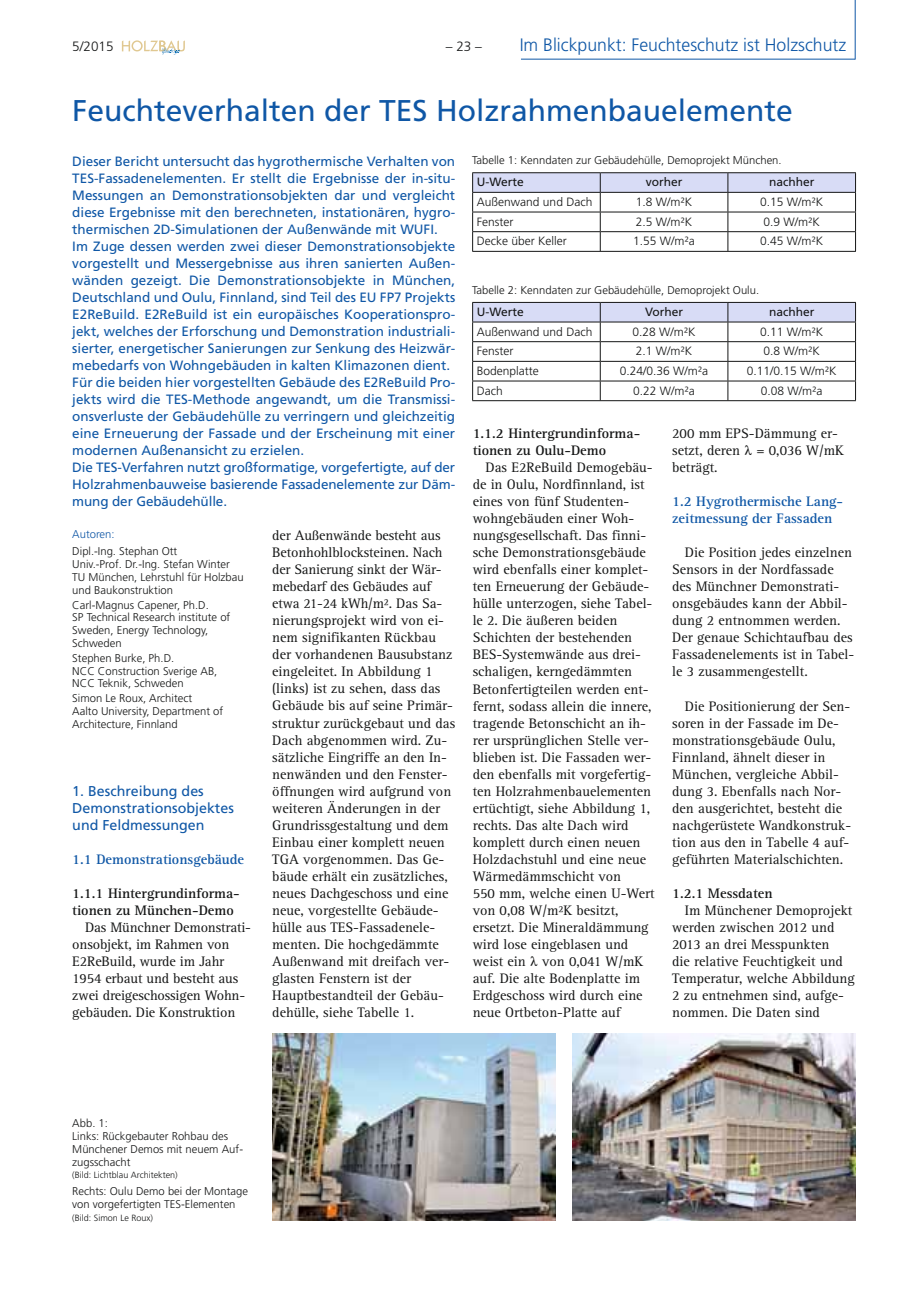
<style>
.page{position:relative;width:919px;height:1289px;background:#fff}
.page>*{position:absolute;margin:0;border:0;box-sizing:border-box;transform-origin:0 0}
.t1{font:30px "Frutiger";color:#0f57a6}
.t2{font:300 18px "Frutiger";color:#0f57a6}
.t3{font:14.25px/17px "Rotis Serif";color:#151616}
.t4{font:700 14.25px/17px "Rotis Serif";color:#151616}
.t5{font:700 14.25px/17px "Rotis Serif";color:#0f57a6}
.t6{font:14.25px/17px "Frutiger";color:#0f57a6}
.t7{font:13.5px/17px "Frutiger";color:#0f57a6}
.t8{font:300 13.5px "Frutiger";color:#151616}
.t9{font:300 12px "Frutiger";color:#151616}
.t10{font:12px "Frutiger";color:#151616}
.t11{font:300 11.25px/12.8px "Frutiger";color:#151616}
.t12{font:300 11.25px "Frutiger";color:#0f57a6}
.t13{font:300 9px "Frutiger";color:#151616}
.s1{font-family:"Greek"}
</style>
<div class="page">
<svg style="left:122px;top:40px;width:63px;height:15px"></svg>
<hr style="left:854px;top:0;width:1px;height:60px;background:#0f57a6">
<hr style="left:521px;top:59px;width:334px;height:1px;background:#0f57a6">
<img style="left:272px;top:1033px;width:283px;height:187px">
<img style="left:572px;top:1033px;width:283px;height:187px">
<hr style="left:472px;top:172px;width:128px;height:1px;background:#151616">
<hr style="left:600px;top:172px;width:127px;height:1px;background:#151616">
<hr style="left:727px;top:172px;width:128px;height:1px;background:#151616">
<svg style="left:472px;top:173px;width:384px;height:78px"></svg>
<hr style="left:472px;top:251px;width:383px;height:1px;background:#151616">
<hr style="left:472px;top:400px;width:383px;height:1px;background:#151616">
<svg style="left:472px;top:302px;width:384px;height:98px"></svg>
<hr style="left:472px;top:321px;width:383px;height:1px;background:#151616">
<p class="t8" style="left:72px;top:41px;width:43px">5/2015</p>
<p class="t8" style="left:446px;top:41px;width:38px">– 23 –</p>
<p class="t2" style="left:519px;top:38px;width:328px">Im Blickpunkt: Feuchteschutz ist Holzschutz</p>
<h1 class="t1" style="left:72px;top:99px;width:722px">Feuchteverhalten der TES Holzrahmenbauelemente</h1>
<p class="t7" style="left:72px;top:154px;width:384px">Dieser Bericht untersucht das hygrothermische Verhalten von TES-Fassadenelementen. Er stellt die Ergebnisse der in-situ-Messungen an Demonstrationsobjekten dar und vergleicht diese Ergebnisse mit den berechneten, instationären, hygro&shy;thermischen 2D-Simulationen der Außenwände mit WUFI.<br>Im Zuge dessen werden zwei dieser Demonstrationsobjekte vorgestellt und Messergebnisse aus ihren sanierten Außen&shy;wänden gezeigt. Die Demonstrationsobjekte in München, Deutschland und Oulu, Finnland, sind Teil des EU FP7 Projekts E2ReBuild. E2ReBuild ist ein europäisches Kooperationspro&shy;jekt, welches der Erforschung und Demonstration industriali&shy;sierter, energetischer Sanierungen zur Senkung des Heizwär&shy;mebedarfs von Wohngebäuden in kalten Klimazonen dient.<br>Für die beiden hier vorgestellten Gebäude des E2ReBuild Pro&shy;jekts wird die TES-Methode angewandt, um die Transmissi&shy;onsverluste der Gebäudehülle zu verringern und gleichzeitig eine Erneuerung der Fassade und der Erscheinung mit einer modernen Außenansicht zu erzielen.<br>Die TES-Verfahren nutzt großformatige, vorgefertigte, auf der Holzrahmenbauweise basierende Fassadenelemente zur Däm&shy;mung der Gebäudehülle.</p>
<p class="t12" style="left:72px;top:530px;width:44px">Autoren:</p>
<p class="t11" style="left:72px;top:546px;width:173px">Dipl.-Ing. Stephan Ott<br>Univ.-Prof. Dr.-Ing. Stefan Winter<br>TU München, Lehrstuhl für Holzbau und Baukonstruktion</p>
<p class="t11" style="left:72px;top:599px;width:159px">Carl-Magnus Capener, Ph.D.<br>SP Technical Research institute of<br>Sweden, Energy Technology,<br>Schweden</p>
<p class="t11" style="left:72px;top:652px;width:147px">Stephen Burke, Ph.D.<br>NCC Construction Sverige AB,<br>NCC Teknik, Schweden</p>
<p class="t11" style="left:72px;top:692px;width:152px">Simon Le Roux, Architect<br>Aalto University, Department of<br>Architecture, Finnland</p>
<p class="t11" style="left:472px;top:155px;width:311px">Tabelle 1: Kenndaten zur Gebäudehülle, Demoprojekt München.</p>
<p class="t10" style="left:477px;top:177px;width:48px">U-Werte</p>
<p class="t10" style="left:645px;top:177px;width:38px">vorher</p>
<p class="t10" style="left:769px;top:177px;width:47px">nachher</p>
<p class="t9" style="left:477px;top:197px;width:117px">Außenwand und Dach</p>
<p class="t9" style="left:636px;top:197px;width:58px">1.8 W/m²K</p>
<p class="t9" style="left:760px;top:197px;width:65px">0.15 W/m²K</p>
<p class="t9" style="left:477px;top:217px;width:38px">Fenster</p>
<p class="t9" style="left:636px;top:217px;width:58px">2.5 W/m²K</p>
<p class="t9" style="left:763px;top:217px;width:58px">0.9 W/m²K</p>
<p class="t9" style="left:477px;top:236px;width:91px">Decke über Keller</p>
<p class="t9" style="left:633px;top:236px;width:63px">1.55 W/m²a</p>
<p class="t9" style="left:760px;top:236px;width:65px">0.45 W/m²K</p>
<p class="t11" style="left:472px;top:284px;width:288px">Tabelle 2: Kenndaten zur Gebäudehülle, Demoprojekt Oulu.</p>
<p class="t10" style="left:477px;top:307px;width:48px">U-Werte</p>
<p class="t10" style="left:645px;top:307px;width:40px">Vorher</p>
<p class="t10" style="left:769px;top:307px;width:47px">nachher</p>
<p class="t9" style="left:477px;top:327px;width:117px">Außenwand und Dach</p>
<p class="t9" style="left:632px;top:327px;width:65px">0.28 W/m²K</p>
<p class="t9" style="left:760px;top:327px;width:65px">0.11 W/m²K</p>
<p class="t9" style="left:477px;top:346px;width:38px">Fenster</p>
<p class="t9" style="left:636px;top:346px;width:58px">2.1 W/m²K</p>
<p class="t9" style="left:763px;top:346px;width:58px">0.8 W/m²K</p>
<p class="t9" style="left:477px;top:366px;width:64px">Bodenplatte</p>
<p class="t9" style="left:620px;top:366px;width:90px">0.24/0.36 W/m²a</p>
<p class="t9" style="left:746px;top:366px;width:91px">0.11/0.15 W/m²K</p>
<p class="t9" style="left:477px;top:385px;width:28px">Dach</p>
<p class="t9" style="left:633px;top:385px;width:63px">0.22 W/m²a</p>
<p class="t9" style="left:760px;top:385px;width:63px">0.08 W/m²a</p>
<p class="t4" style="left:472px;top:426px;width:169px">1.1.2 Hintergrundinforma&shy;tionen zu Oulu-Demo</p>
<p class="t3" style="left:472px;top:460px;width:183px;text-indent:13px">Das E2ReBuild Demogebäu&shy;de in Oulu, Nordfinnland, ist eines von fünf Studenten&shy;wohngebäuden einer Woh&shy;nungsgesellschaft. Das finni&shy;sche Demonstrationsgebäude wird ebenfalls einer komplet&shy;ten Erneuerung der Gebäude&shy;hülle unterzogen, siehe Tabel&shy;le 2. Die äußeren beiden<br>Schichten der bestehenden<br>BES-Systemwände aus drei&shy;schaligen, kerngedämmten<br>Betonfertigteilen werden ent&shy;fernt, sodass allein die innere, tragende Betonschicht an ih&shy;rer ursprünglichen Stelle ver&shy;blieben ist. Die Fassaden wer&shy;den ebenfalls mit vorgefertig&shy;ten Holzrahmenbauelementen ertüchtigt, siehe Abbildung 1, rechts. Das alte Dach wird komplett durch einen neuen<br>Holzdachstuhl und eine neue<br>Wärmedämmschicht von<br>550 mm, welche einen U-Wert von 0,08 W/m²K besitzt, ersetzt. Die Mineraldämmung wird lose eingeblasen und weist ein <span class="s1">l</span> von 0,041 W/mK auf. Die alte Bodenplatte im<br>Erdgeschoss wird durch eine neue Ortbeton-Platte auf</p>
<p class="t3" style="left:672px;top:426px;width:173px">200 mm EPS-Dämmung er&shy;setzt, deren <span class="s1">l</span> = 0,036 W/mK beträgt.</p>
<p class="t5" style="left:672px;top:494px;width:172px">1.2 Hygrothermische Lang&shy;zeitmessung der Fassaden</p>
<p class="t3" style="left:672px;top:545px;width:184px;text-indent:13px">Die Position jedes einzelnen<br>Sensors in der Nordfassade des Münchner Demonstrati&shy;onsgebäudes kann der Abbil&shy;dung 2 entnommen werden.<br>Der genaue Schichtaufbau des<br>Fassadenelements ist in Tabel&shy;le 3 zusammengestellt.</p>
<p class="t3" style="left:672px;top:698px;width:180px;text-indent:13px">Die Positionierung der Sen&shy;soren in der Fassade im De&shy;monstrationsgebäude Oulu,<br>Finnland, ähnelt dieser in<br>München, vergleiche Abbil&shy;dung 3. Ebenfalls nach Nor&shy;den ausgerichtet, besteht die nachgerüstete Wandkonstruk&shy;tion aus den in Tabelle 4 auf&shy;geführten Materialschichten.</p>
<p class="t4" style="left:672px;top:885px;width:102px">1.2.1 Messdaten</p>
<p class="t3" style="left:672px;top:902px;width:184px;text-indent:13px">Im Münchener Demoprojekt werden zwischen 2012 und<br>2013 an drei Messpunkten<br>die relative Feuchtigkeit und<br>Temperatur, welche Abbildung<br>2 zu entnehmen sind, aufge&shy;nommen. Die Daten sind</p>
<p class="t3" style="left:272px;top:528px;width:184px">der Außenwände besteht aus<br>Betonhohlblocksteinen. Nach der Sanierung sinkt der Wär&shy;mebedarf des Gebäudes auf etwa 21-24 kWh/m². Das Sa&shy;nierungsprojekt wird von ei&shy;nem signifikanten Rückbau der vorhandenen Bausubstanz eingeleitet. In Abbildung 1 (links) ist zu sehen, dass das<br>Gebäude bis auf seine Primär&shy;struktur zurückgebaut und das<br>Dach abgenommen wird. Zu&shy;sätzliche Eingriffe an den In&shy;nenwänden und den Fenster&shy;öffnungen wird aufgrund von weiteren Änderungen in der<br>Grundrissgestaltung und dem<br>Einbau einer komplett neuen<br>TGA vorgenommen. Das Ge&shy;bäude erhält ein zusätzliches, neues Dachgeschoss und eine neue, vorgestellte Gebäude&shy;hülle aus TES-Fassadenele&shy;menten. Die hochgedämmte<br>Außenwand mit dreifach ver&shy;glasten Fenstern ist der<br>Hauptbestandteil der Gebäu&shy;dehülle, siehe Tabelle 1.</p>
<p class="t6" style="left:72px;top:783px;width:163px">1. Beschreibung des<br>Demonstrationsobjektes und Feldmessungen</p>
<p class="t5" style="left:72px;top:851px;width:173px">1.1 Demonstrationsgebäude</p>
<p class="t4" style="left:72px;top:885px;width:169px">1.1.1 Hintergrundinforma&shy;tionen zu München-Demo</p>
<p class="t3" style="left:72px;top:919px;width:180px;text-indent:13px">Das Münchner Demonstrati&shy;onsobjekt, im Rahmen von<br>E2ReBuild, wurde im Jahr<br>1954 erbaut und besteht aus zwei dreigeschossigen Wohn&shy;gebäuden. Die Konstruktion</p>
<p class="t11" style="left:72px;top:1117px;width:172px">Abb. 1:<br>Links: Rückgebauter Rohbau des<br>Münchener Demos mit neuem Auf&shy;zugsschacht</p>
<p class="t13" style="left:72px;top:1171px;width:107px">(Bild: Lichtblau Architekten)</p>
<p class="t11" style="left:72px;top:1185px;width:177px">Rechts: Oulu Demo bei der Montage von vorgefertigten TES-Elementen</p>
<p class="t13" style="left:72px;top:1214px;width:82px">(Bild: Simon Le Roux)</p>
</div>
